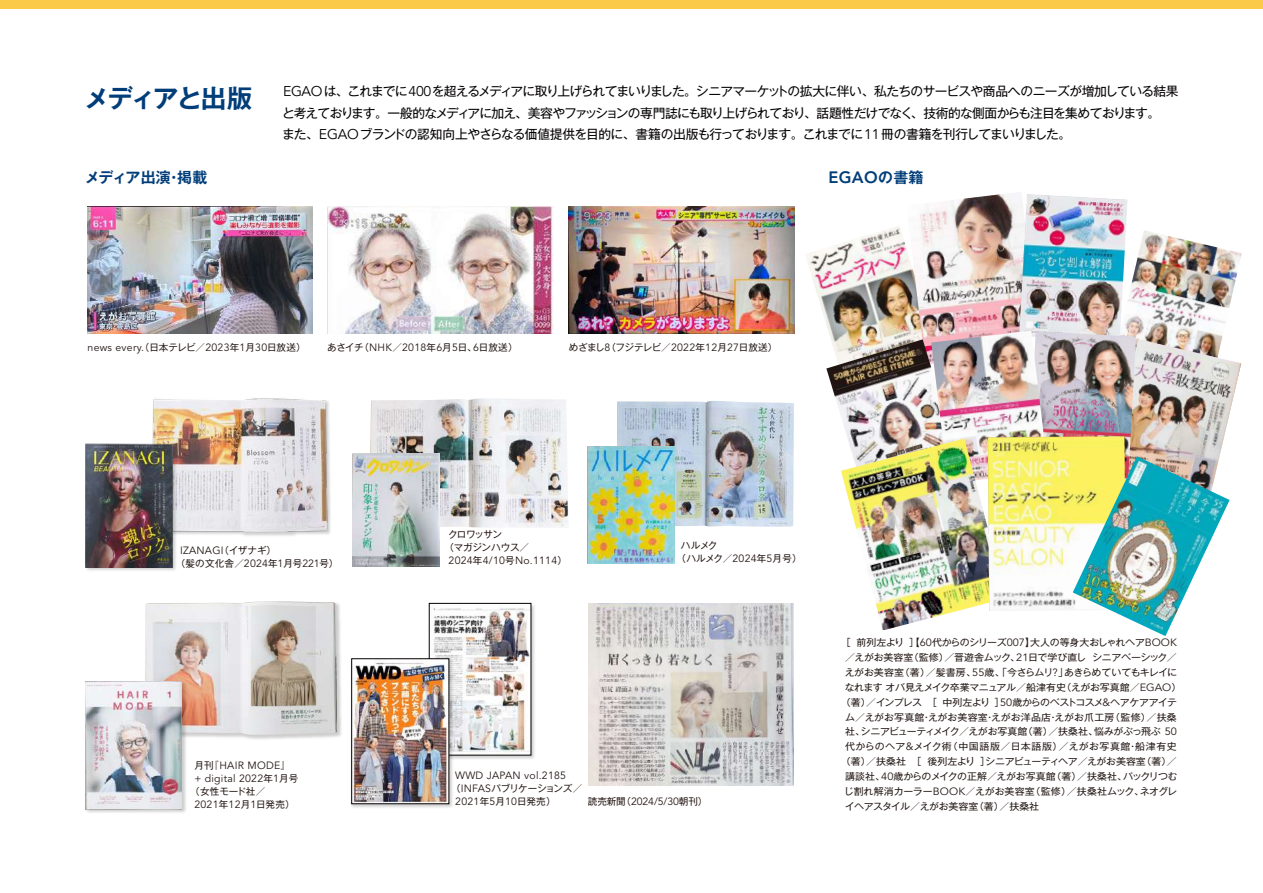
<style>
.page{position:relative;width:1263px;height:893px;background:#fff}
.page>*{position:absolute;margin:0;border:0;box-sizing:border-box;transform-origin:0 0}
.t1{font:700 25.5px "Gothic MB101 Pr 5 De";letter-spacing:-.07em;color:#003d79}
.t2{font:800 16.35px "Avenir LT Std";color:#003d79}
.t3{font:700 14.85px "Gothic MB101 Pr 5 De";letter-spacing:-.025em;color:#003d79}
.t4{font:12.75px/21.3px "Gothic MB101 Pr 5";letter-spacing:-.065em;color:#040000}
.t5{font:10.5px/12.8px "Avenir LT Std";letter-spacing:.025em;color:#231815}
.t6{font:10.5px "Avenir LT Std";letter-spacing:.025em;color:#241613}
.t7{font:10.5px "Avenir LT Std";letter-spacing:-.01em;color:#251714}
.t8{font:10.5px "Avenir LT Std";letter-spacing:.02em;color:#221714}
.t9{font:9.6px "Gothic MB101 Pr 5";letter-spacing:-.025em;color:#231815;scale:1.04 1}
.t10{font:9.6px "Gothic MB101 Pr 5";letter-spacing:-.045em;color:#231815;scale:1.04 1}
.t11{font:9.6px "Gothic MB101 Pr 5";letter-spacing:-.06em;color:#231815;scale:1.04 1}
.t12{font:9.6px "Gothic MB101 Pr 5";letter-spacing:-.05em;color:#231815;scale:1.04 1}
.t13{font:9.6px "Gothic MB101 Pr 5";letter-spacing:.005em;color:#231815;scale:1.04 1}
.t14{font:9.6px "Gothic MB101 Pr 5";letter-spacing:.045em;color:#231815;scale:1.04 1}
.t15{font:9.6px/12.8px "Gothic MB101 Pr 5";letter-spacing:-.035em;color:#241613}
.t16{font:9.6px "Gothic MB101 Pr 5";letter-spacing:-.025em;color:#231815}
.t17{font:9.6px "Gothic MB101 Pr 5";letter-spacing:-.06em;color:#231815}
.t18{font:9.6px "Gothic MB101 Pr 5";letter-spacing:.015em;color:#221714}
.t19{font:9.6px "Gothic MB101 Pr 5";letter-spacing:-.055em;color:#231815}
.s1{font-family:"Avenir LT Std";font-size:14.1px}
.s2{font-family:"Gothic MB101 Pr 5 De";font-weight:700;font-size:14.85px}
.s3{font-family:"Gothic MB101 Pr 5";font-size:9.6px}
.s4{font-family:"Avenir LT Std";font-size:10.5px}
</style>
<div class="page">
<img style="left:805px;top:226px;width:101px;height:113px">
<img style="left:906px;top:194px;width:113px;height:145px">
<img style="left:1127px;top:230px;width:115px;height:134px">
<img style="left:826px;top:339px;width:105px;height:99px">
<img style="left:1019px;top:194px;width:108px;height:137px">
<img style="left:1136px;top:339px;width:105px;height:162px">
<img style="left:1048px;top:331px;width:88px;height:125px">
<img style="left:931px;top:331px;width:117px;height:107px">
<img style="left:841px;top:438px;width:147px;height:192px">
<img style="left:988px;top:436px;width:138px;height:175px">
<img style="left:1073px;top:456px;width:156px;height:180px">
<img style="left:588px;top:603px;width:205px;height:183px">
<img style="left:179px;top:427px;width:152px;height:109px">
<img style="left:152px;top:398px;width:177px;height:136px">
<img style="left:85px;top:442px;width:94px;height:129px">
<img style="left:85px;top:444px;width:87px;height:123px">
<img style="left:428px;top:602px;width:107px;height:157px">
<img style="left:431px;top:605px;width:98px;height:148px">
<img style="left:351px;top:656px;width:104px;height:152px">
<img style="left:353px;top:660px;width:94px;height:142px">
<div style="left:351px;top:658px;width:98px;height:146px;border:1px solid #040000"></div>
<img style="left:370px;top:398px;width:198px;height:130px">
<img style="left:353px;top:453px;width:87px;height:114px">
<img style="left:617px;top:401px;width:177px;height:126px">
<img style="left:587px;top:446px;width:88px;height:118px">
<img style="left:569px;top:207px;width:226px;height:127px">
<img style="left:88px;top:207px;width:224px;height:127px">
<img style="left:327px;top:207px;width:227px;height:127px">
<img style="left:188px;top:601px;width:153px;height:138px">
<img style="left:145px;top:602px;width:192px;height:133px">
<img style="left:85px;top:680px;width:103px;height:133px">
<img style="left:85px;top:682px;width:97px;height:127px">
<div style="left:0;top:0;width:1263px;height:9px;background:#fcca49"></div>
<h1 class="t1" style="left:84px;top:77px;width:169px">メディアと出版</h1>
<p class="t4" style="left:282px;top:80px;width:898px"><span class="s1">EGAO</span>は、これまでに<span class="s1">400</span>を超えるメディアに取り上げられてまいりました。シニアマーケットの拡大に伴い、私たちのサービスや商品へのニーズが増加している結果と考えております。一般的なメディアに加え、美容やファッションの専門誌にも取り上げられており、話題性だけでなく、技術的な側面からも注目を集めております。<br>また、<span class="s1">EGAO</span>ブランドの認知向上やさらなる価値提供を目的に、書籍の出版も行っております。これまでに<span class="s1">11</span> 冊の書籍を刊行してまいりました。</p>
<h3 class="t3" style="left:85px;top:165px;width:124px">メディア出演・掲載</h3>
<h2 class="t2" style="left:828px;top:168px;width:96px">EGAO<span class="s2">の書籍</span></h2>
<p class="t5" style="left:88px;top:341px;width:220px">news every.<span class="s3">（日本テレビ／</span>2023<span class="s3">年</span>1<span class="s3">月</span>30<span class="s3">日放送）</span></p>
<p class="t16" style="left:327px;top:339px;width:192px">あさイチ（<span class="s4">NHK</span>／<span class="s4">2018</span>年<span class="s4">6</span>月<span class="s4">5</span>日、<span class="s4">6</span>日放送）</p>
<p class="t17" style="left:569px;top:339px;width:210px">めざまし<span class="s4">8</span>（フジテレビ／<span class="s4">2022</span>年<span class="s4">12</span>月<span class="s4">27</span>日放送）</p>
<p class="t8" style="left:180px;top:544px;width:98px">IZANAGI<span class="s3">（イザナギ）</span></p>
<p class="t18" style="left:176px;top:555px;width:164px">（髪の文化舎／<span class="s4">2024</span>年<span class="s4">1</span>月号<span class="s4">221</span>号）</p>
<p class="t5" style="left:194px;top:760px;width:106px"><span class="s3">月刊『</span>HAIR MODE<span class="s3">』</span>+ digital 2022<span class="s3">年</span>1<span class="s3">月号</span></p>
<p class="t16" style="left:190px;top:783px;width:77px">（女性モード社／</p>
<p class="t5" style="left:194px;top:798px;width:102px">2021<span class="s3">年</span>12<span class="s3">月</span>1<span class="s3">日発売）</span></p>
<p class="t15" style="left:444px;top:528px;width:86px;text-indent:4px">クロワッサン<br>（マガジンハウス／</p>
<p class="t6" style="left:449px;top:554px;width:120px">2024<span class="s3">年</span>4/10<span class="s3">号</span>No.1114<span class="s3">）</span></p>
<p class="t15" style="left:677px;top:539px;width:127px;text-indent:4px">ハルメク<br>（ハルメク／<span class="s4">2024</span>年<span class="s4">5</span>月号）</p>
<p class="t5" style="left:455px;top:770px;width:112px">WWD JAPAN vol.2185</p>
<p class="t19" style="left:451px;top:780px;width:133px">（<span class="s4">INFAS</span>パブリケーションズ／</p>
<p class="t5" style="left:455px;top:795px;width:102px">2021<span class="s3">年</span>5<span class="s3">月</span>10<span class="s3">日発売）</span></p>
<p class="t7" style="left:588px;top:795px;width:121px"><span class="s3">読売新聞（</span>2024/5/30<span class="s3">朝刊）</span></p>
<p class="t9" style="left:841px;top:634px;width:325px">［前列左より］【<span class="s4">60</span>代からのシリーズ<span class="s4">007</span>】大人の等身大おしゃれヘア<span class="s4">BOOK</span></p>
<p class="t9" style="left:845px;top:649px;width:320px">／えがお美容室（監修）／晋遊舎ムック、<span class="s4">21</span>日で学び直しシニアベーシック／</p>
<p class="t10" style="left:845px;top:664px;width:321px">えがお美容室（著）／髪書房、<span class="s4">55</span>歳、「今さらムリ<span class="s4">?</span>」あきらめていてもキレイに</p>
<p class="t9" style="left:845px;top:679px;width:325px">なれますオバ見えメイク卒業マニュアル／船津有史（えがお写真館／<span class="s4">EGAO</span>）</p>
<p class="t11" style="left:841px;top:694px;width:325px">（著）／インプレス　［中列左より］<span class="s4">50</span>歳からのベストコスメ<span class="s4">&amp;</span>ヘアケアアイテ</p>
<p class="t13" style="left:845px;top:709px;width:321px">ム／えがお写真館・えがお美容室・えがお洋品店・えがお爪工房（監修）／扶桑</p>
<p class="t9" style="left:845px;top:724px;width:320px">社、シニアビューティメイク／えがお写真館（著）／扶桑社、悩みがぶっ飛ぶ <span class="s4">50</span></p>
<p class="t14" style="left:845px;top:739px;width:320px">代からのヘア<span class="s4">&amp;</span>メイク術（中国語版／日本語版）／えがお写真館・船津有史</p>
<p class="t9" style="left:841px;top:754px;width:325px">（著）／扶桑社　［後列左より］シニアビューティヘア／えがお美容室（著）／</p>
<p class="t12" style="left:845px;top:768px;width:321px">講談社、<span class="s4">40</span>歳からのメイクの正解／えがお写真館（著）／扶桑社、パックリつむ</p>
<p class="t9" style="left:844px;top:783px;width:322px">じ割れ解消カーラー<span class="s4">BOOK</span>／えがお美容室（監修）／扶桑社ムック、ネオグレ</p>
<p class="t9" style="left:845px;top:798px;width:188px">イヘアスタイル／えがお美容室（著）／扶桑社</p>
</div>
